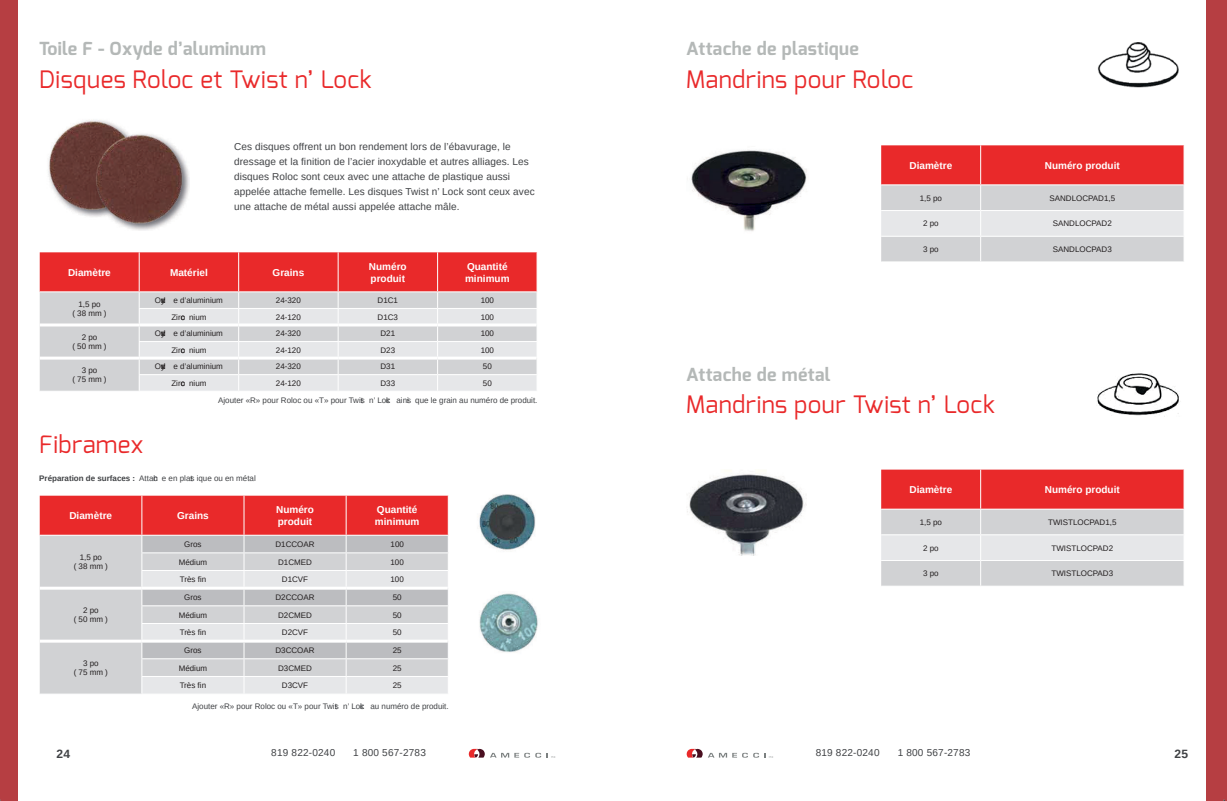
<style>
.page{position:relative;width:1227px;height:801px;background:#fff}
.page>*{position:absolute;margin:0;border:0;box-sizing:border-box;transform-origin:0 0}
.t1{font:24px "Exo";letter-spacing:.02em;color:#e9292a}
.t2{font:700 18px "Exo";letter-spacing:.02em;color:#b4b8b7}
.t3{font:700 12px "Arimo";color:#404245}
.t4{font:10px/15px "Arimo";letter-spacing:.01em;color:#404245}
.t5{font:700 10px/12px "Arimo";color:#fff}
.t6{font:8px/9.6px "Arimo";color:#231f20;text-align:center}
.t7{font:8px "Arimo";color:#404245}
.s1{font-weight:700}
</style>
<div class="page">
<svg style="left:687px;top:748px;width:86px;height:9px"></svg>
<div style="left:0;top:0;width:18px;height:801px;background:#b63e42"></div>
<svg style="left:469px;top:748px;width:86px;height:9px"></svg>
<svg style="left:40px;top:252px;width:497px;height:139px;background:#dfa8aa"></svg>
<hr style="left:40px;top:323px;width:99px;height:3px;background:#fff">
<hr style="left:40px;top:356px;width:99px;height:3px;background:#fff">
<hr style="left:139px;top:323px;width:100px;height:3px;background:#fff">
<hr style="left:239px;top:323px;width:99px;height:3px;background:#fff">
<hr style="left:338px;top:323px;width:100px;height:3px;background:#fff">
<hr style="left:438px;top:323px;width:98px;height:3px;background:#fff">
<hr style="left:139px;top:356px;width:100px;height:3px;background:#fff">
<hr style="left:239px;top:356px;width:99px;height:3px;background:#fff">
<hr style="left:338px;top:356px;width:100px;height:3px;background:#fff">
<hr style="left:438px;top:356px;width:98px;height:3px;background:#fff">
<svg style="left:40px;top:496px;width:409px;height:197px;background:#d7b1b3"></svg>
<hr style="left:40px;top:586px;width:102px;height:3px;background:#fff">
<hr style="left:40px;top:639px;width:102px;height:3px;background:#fff">
<hr style="left:142px;top:586px;width:102px;height:3px;background:#fff">
<hr style="left:244px;top:586px;width:102px;height:3px;background:#fff">
<hr style="left:346px;top:586px;width:102px;height:3px;background:#fff">
<hr style="left:142px;top:639px;width:102px;height:3px;background:#fff">
<hr style="left:244px;top:639px;width:102px;height:3px;background:#fff">
<hr style="left:346px;top:639px;width:102px;height:3px;background:#fff">
<div style="left:1206px;top:0;width:21px;height:801px;background:#b63e42"></div>
<img style="left:48px;top:120px;width:142px;height:111px">
<img style="left:479px;top:494px;width:57px;height:56px">
<img style="left:479px;top:593px;width:59px;height:59px">
<svg style="left:881px;top:145px;width:303px;height:116px;background:#df9fa1"></svg>
<svg style="left:881px;top:469px;width:303px;height:116px;background:#df9fa1"></svg>
<img style="left:691px;top:150px;width:116px;height:81px">
<img style="left:1097px;top:42px;width:82px;height:46px">
<img style="left:687px;top:470px;width:119px;height:85px">
<img style="left:1097px;top:373px;width:82px;height:43px">
<h2 class="t2" style="left:39px;top:37px;width:228px">Toile F - Oxyde d’aluminum</h2>
<h1 class="t1" style="left:39px;top:64px;width:334px">Disques Roloc et Twist n’ Lock</h1>
<p class="t4" style="left:234px;top:139px;width:302px">Ces disques offrent un bon rendement lors de l’ébavurage, le dressage et la finition de l’acier inoxydable et autres alliages. Les disques Roloc sont ceux avec une attache de plastique aussi appelée attache femelle. Les disques Twist n’ Lock sont ceux avec une attache de métal aussi appelée attache mâle.</p>
<p class="t5" style="left:68px;top:266px;width:44px">Diamètre</p>
<p class="t5" style="left:170px;top:266px;width:39px">Matériel</p>
<p class="t5" style="left:273px;top:266px;width:33px">Grains</p>
<p class="t5" style="left:369px;top:260px;width:39px">Numéro produit</p>
<p class="t5" style="left:465px;top:260px;width:46px">Quantité minimum</p>
<p class="t6" style="left:72px;top:299px;width:35px">1,5 po (38 mm )</p>
<p class="t6" style="left:155px;top:295px;width:69px">Oxyd e d’aluminium</p>
<p class="t6" style="left:276px;top:295px;width:26px">24-320</p>
<p class="t6" style="left:378px;top:295px;width:22px">D1C1</p>
<p class="t6" style="left:481px;top:295px;width:15px">100</p>
<p class="t6" style="left:171px;top:312px;width:36px">Zirco nium</p>
<p class="t6" style="left:276px;top:312px;width:26px">24-120</p>
<p class="t6" style="left:378px;top:312px;width:22px">D1C3</p>
<p class="t6" style="left:481px;top:312px;width:15px">100</p>
<p class="t6" style="left:72px;top:332px;width:35px">2 po<br>(50 mm )</p>
<p class="t6" style="left:155px;top:329px;width:69px">Oxyd e d’aluminium</p>
<p class="t6" style="left:276px;top:329px;width:26px">24-320</p>
<p class="t6" style="left:380px;top:329px;width:16px">D21</p>
<p class="t6" style="left:481px;top:329px;width:15px">100</p>
<p class="t6" style="left:171px;top:345px;width:36px">Zirco nium</p>
<p class="t6" style="left:276px;top:345px;width:26px">24-120</p>
<p class="t6" style="left:380px;top:345px;width:16px">D23</p>
<p class="t6" style="left:481px;top:345px;width:15px">100</p>
<p class="t6" style="left:72px;top:365px;width:35px">3 po<br>(75 mm )</p>
<p class="t6" style="left:155px;top:362px;width:69px">Oxyd e d’aluminium</p>
<p class="t6" style="left:276px;top:362px;width:26px">24-320</p>
<p class="t6" style="left:380px;top:362px;width:16px">D31</p>
<p class="t6" style="left:483px;top:362px;width:10px">50</p>
<p class="t6" style="left:171px;top:378px;width:36px">Zirco nium</p>
<p class="t6" style="left:276px;top:378px;width:26px">24-120</p>
<p class="t6" style="left:380px;top:378px;width:16px">D33</p>
<p class="t6" style="left:483px;top:378px;width:10px">50</p>
<h1 class="t1" style="left:39px;top:429px;width:106px">Fibramex</h1>
<p class="t7" style="left:218px;top:395px;width:320px">Ajouter «R» pour Roloc ou «T» pour Twist n’ Lock ainsi que le grain au numéro de produit.</p>
<p class="t7" style="left:39px;top:473px;width:218px"><span class="s1">Préparation de surfaces :</span> Attach e en plast ique ou en métal</p>
<p class="t5" style="left:69px;top:510px;width:44px">Diamètre</p>
<p class="t5" style="left:177px;top:510px;width:33px">Grains</p>
<p class="t5" style="left:276px;top:504px;width:39px">Numéro produit</p>
<p class="t5" style="left:375px;top:504px;width:46px">Quantité minimum</p>
<p class="t6" style="left:74px;top:552px;width:35px">1,5 po (38 mm )</p>
<p class="t6" style="left:184px;top:539px;width:19px">Gros</p>
<p class="t6" style="left:275px;top:539px;width:40px">D1CCOAR</p>
<p class="t6" style="left:390px;top:539px;width:15px">100</p>
<p class="t6" style="left:179px;top:557px;width:29px">Médium</p>
<p class="t6" style="left:278px;top:557px;width:35px">D1CMED</p>
<p class="t6" style="left:390px;top:557px;width:15px">100</p>
<p class="t6" style="left:180px;top:575px;width:28px">Très fin</p>
<p class="t6" style="left:282px;top:575px;width:27px">D1CVF</p>
<p class="t6" style="left:390px;top:575px;width:15px">100</p>
<p class="t6" style="left:74px;top:605px;width:35px">2 po<br>(50 mm )</p>
<p class="t6" style="left:74px;top:658px;width:35px">3 po<br>(75 mm )</p>
<p class="t6" style="left:184px;top:592px;width:19px">Gros</p>
<p class="t6" style="left:275px;top:592px;width:40px">D2CCOAR</p>
<p class="t6" style="left:393px;top:592px;width:10px">50</p>
<p class="t6" style="left:179px;top:610px;width:29px">Médium</p>
<p class="t6" style="left:278px;top:610px;width:35px">D2CMED</p>
<p class="t6" style="left:393px;top:610px;width:10px">50</p>
<p class="t6" style="left:180px;top:627px;width:28px">Très fin</p>
<p class="t6" style="left:282px;top:627px;width:27px">D2CVF</p>
<p class="t6" style="left:393px;top:627px;width:10px">50</p>
<p class="t6" style="left:184px;top:645px;width:19px">Gros</p>
<p class="t6" style="left:275px;top:645px;width:40px">D3CCOAR</p>
<p class="t6" style="left:393px;top:645px;width:10px">25</p>
<p class="t6" style="left:179px;top:663px;width:29px">Médium</p>
<p class="t6" style="left:278px;top:663px;width:35px">D3CMED</p>
<p class="t6" style="left:393px;top:663px;width:10px">25</p>
<p class="t6" style="left:180px;top:680px;width:28px">Très fin</p>
<p class="t6" style="left:282px;top:680px;width:27px">D3CVF</p>
<p class="t6" style="left:393px;top:680px;width:10px">25</p>
<p class="t7" style="left:192px;top:701px;width:257px">Ajouter «R» pour Roloc ou «T» pour Twist n’ Lock au numéro de produit.</p>
<h2 class="t2" style="left:686px;top:37px;width:174px">Attache de plastique</h2>
<h1 class="t1" style="left:686px;top:64px;width:229px">Mandrins pour Roloc</h1>
<h2 class="t2" style="left:686px;top:362px;width:146px">Attache de métal</h2>
<p class="t5" style="left:909px;top:159px;width:44px">Diamètre</p>
<p class="t5" style="left:1045px;top:159px;width:77px">Numéro produit</p>
<p class="t6" style="left:920px;top:193px;width:23px">1,5 po</p>
<p class="t6" style="left:1049px;top:193px;width:67px">SANDLOCPAD1,5</p>
<p class="t6" style="left:923px;top:219px;width:17px">2 po</p>
<p class="t6" style="left:1053px;top:219px;width:60px">SANDLOCPAD2</p>
<p class="t6" style="left:923px;top:244px;width:17px">3 po</p>
<p class="t6" style="left:1053px;top:244px;width:60px">SANDLOCPAD3</p>
<h1 class="t1" style="left:686px;top:389px;width:310px">Mandrins pour Twist n’ Lock</h1>
<p class="t5" style="left:909px;top:484px;width:44px">Diamètre</p>
<p class="t5" style="left:1045px;top:484px;width:77px">Numéro produit</p>
<p class="t6" style="left:920px;top:517px;width:23px">1,5 po</p>
<p class="t6" style="left:1048px;top:517px;width:70px">TWISTLOCPAD1,5</p>
<p class="t6" style="left:923px;top:543px;width:17px">2 po</p>
<p class="t6" style="left:1051px;top:543px;width:63px">TWISTLOCPAD2</p>
<p class="t6" style="left:923px;top:569px;width:17px">3 po</p>
<p class="t6" style="left:1051px;top:569px;width:63px">TWISTLOCPAD3</p>
<h3 class="t3" style="left:57px;top:745px;width:15px">24</h3>
<p class="t4" style="left:271px;top:745px;width:65px">819 822-0240</p>
<p class="t4" style="left:353px;top:745px;width:74px">1 800 567-2783</p>
<p class="t4" style="left:816px;top:745px;width:65px">819 822-0240</p>
<p class="t4" style="left:898px;top:745px;width:74px">1 800 567-2783</p>
<h3 class="t3" style="left:1174px;top:745px;width:15px">25</h3>
</div>
